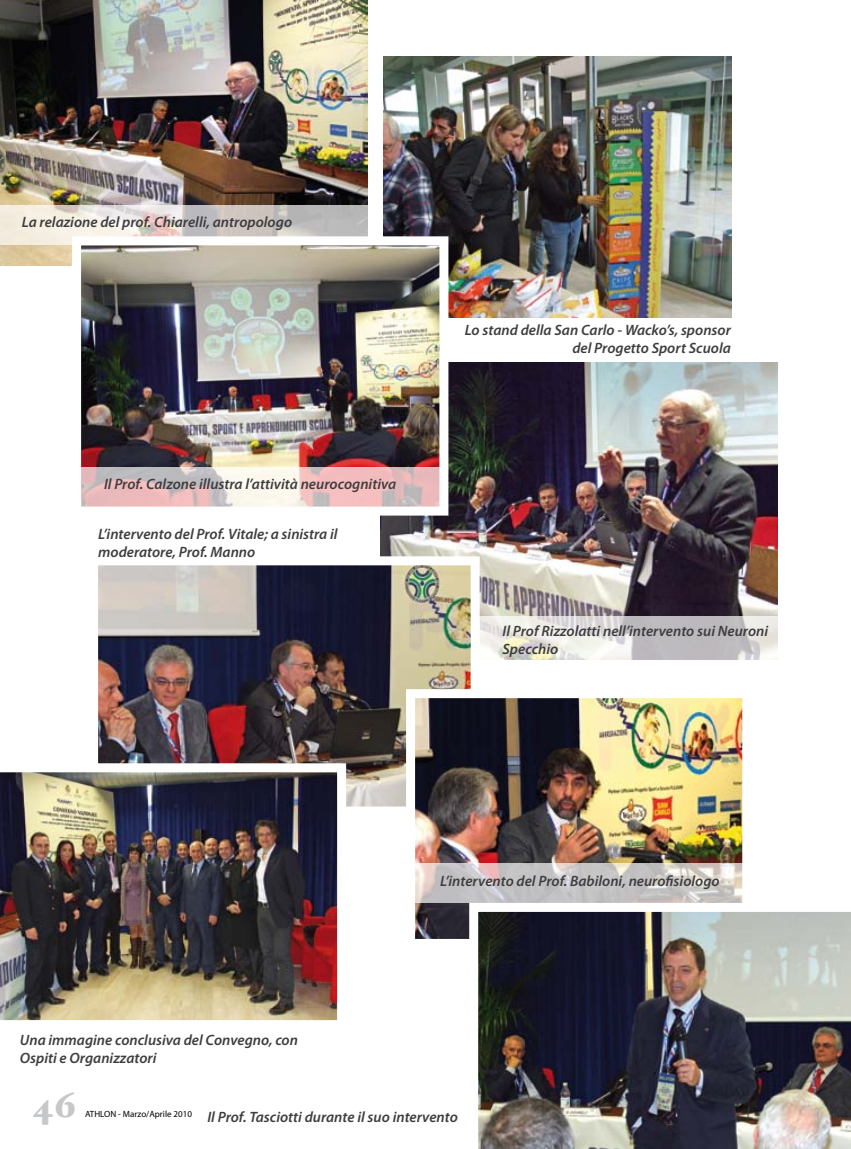
<style>
.page{position:relative;width:851px;height:1149px;background:#fff}
.page>*{position:absolute;margin:0;border:0;box-sizing:border-box;transform-origin:0 0}
.t1{font:900 36px "Hoefler Text";color:#c6c7c8}
.t2{font:italic 600 15px/18px "Myriad Pro";color:#3e3d40}
.t3{font:9px "Myriad Pro";color:#000}
</style>
<div class="page">
<img style="left:380px;top:362px;width:397px;height:253px">
<img style="left:0;top:0;width:367px;height:266px">
<img style="left:383px;top:56px;width:348px;height:261px">
<img style="left:82px;top:246px;width:356px;height:221px">
<div style="left:72px;top:236px;width:376px;height:279px;border:9px solid #fff"></div>
<img style="left:99px;top:566px;width:370px;height:239px">
<div style="left:89px;top:556px;width:390px;height:259px;border:9px solid #fff"></div>
<img style="left:416px;top:699px;width:325px;height:238px">
<div style="left:406px;top:689px;width:345px;height:258px;border:9px solid #fff"></div>
<img style="left:469px;top:902px;width:381px;height:246px">
<img style="left:0;top:763px;width:346px;height:258px">
<svg style="left:77px;top:467px;width:367px;height:39px;background:#e5cac9"></svg>
<svg style="left:475px;top:615px;width:303px;height:45px;background:#d6d4d2"></svg>
<svg style="left:412px;top:863px;width:334px;height:39px;background:#cdc9c8"></svg>
<svg style="left:0;top:205px;width:375px;height:39px"></svg>
<p class="t2" style="left:22px;top:213px;width:272px">La relazione del prof. Chiarelli, antropologo</p>
<p class="t2" style="left:104px;top:475px;width:293px">Il Prof. Calzone illustra l’attività neurocognitiva</p>
<p class="t2" style="left:98px;top:524px;width:241px">L’intervento del Prof. Vitale; a sinistra il moderatore, Prof. Manno</p>
<p class="t2" style="left:465px;top:320px;width:267px;text-align:right">Lo stand della San Carlo - Wacko’s, sponsor del Progetto Sport Scuola</p>
<p class="t2" style="left:502px;top:621px;width:267px">Il Prof Rizzolatti nell’intervento sui Neuroni<br>Specchio</p>
<p class="t2" style="left:20px;top:1030px;width:279px">Una immagine conclusiva del Convegno, con<br>Ospiti e Organizzatori</p>
<p class="t2" style="left:440px;top:871px;width:281px">L’intervento del Prof. Babiloni, neurofisiologo</p>
<h1 class="t1" style="left:33px;top:1082px;width:45px">46</h1>
<p class="t3" style="left:85px;top:1108px;width:108px">ATHLON - Marzo/Aprile 2010</p>
<p class="t2" style="left:207px;top:1107px;width:252px">Il Prof. Tasciotti durante il suo intervento</p>
</div>
